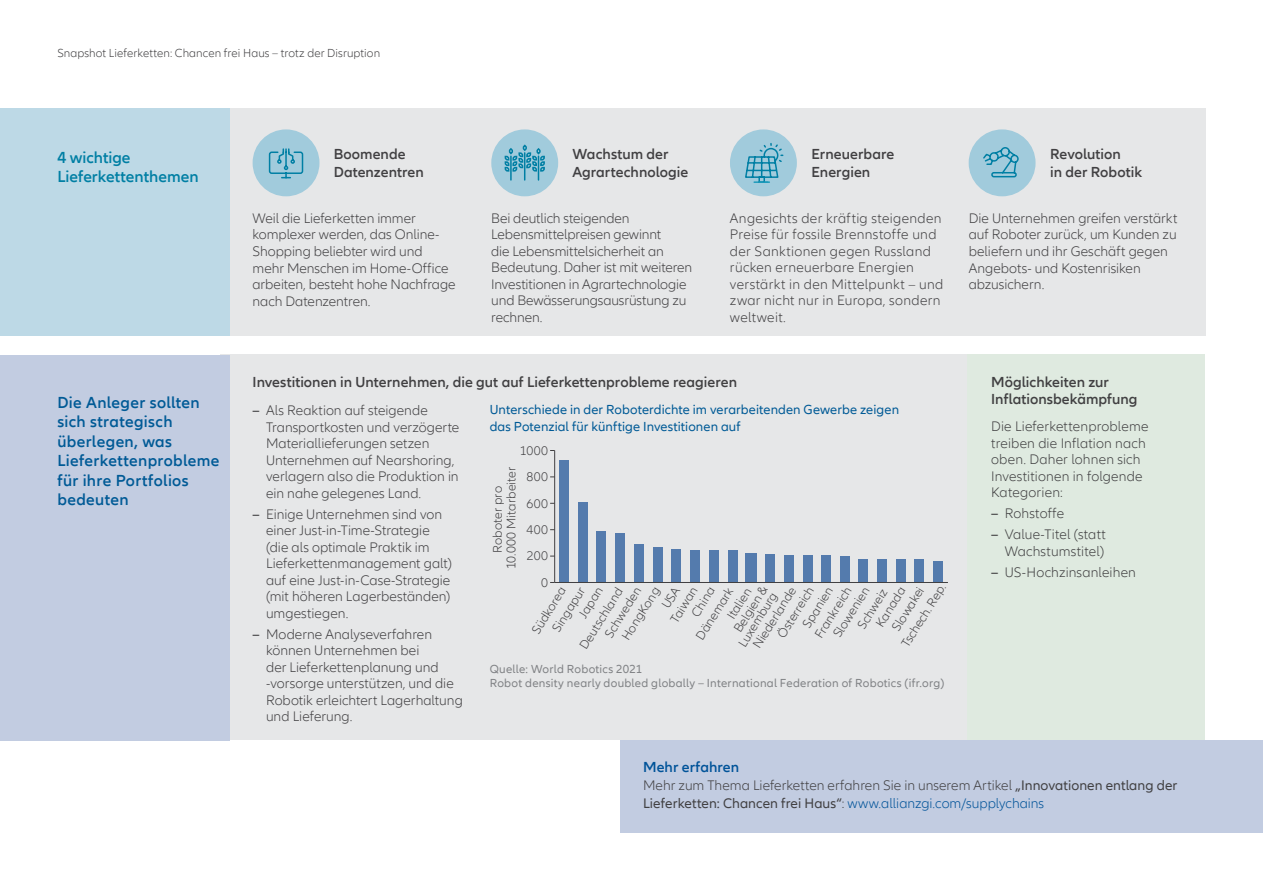
<style>
.page{position:relative;width:1263px;height:893px;background:#fff}
.page>*{position:absolute;margin:0;border:0;box-sizing:border-box;transform-origin:0 0}
.t1{font:600 16.5px/19.5px "Allianz Neo";letter-spacing:.02em;color:#005a96}
.t2{font:600 16.5px/19.5px "Allianz Neo";color:#007fa4}
.t3{font:600 15px/17.2px "Allianz Neo";letter-spacing:.005em;color:#414042}
.t4{font:600 15px "Allianz Neo";letter-spacing:.005em;color:#005399}
.t5{font:300 14.25px/16.5px "Allianz Neo";color:#414042}
.t6{font:300 14.25px/16.5px "Allianz Neo";letter-spacing:.02em;color:#414042}
.t7{font:13.5px/16.5px "Allianz Neo";letter-spacing:.005em;color:#005a96}
.t8{font:300 12.9px/11.4px "Allianz Neo";letter-spacing:.005em;color:#414042;text-align:right}
.t9{font:12px/14.4px "Allianz Neo";letter-spacing:.02em;color:#808285}
.t10{font:300 12px "Allianz Neo";letter-spacing:.005em;color:#414042}
.s1{font-weight:600}
.s2{font-weight:400}
.s3{color:#005399}
</style>
<div class="page">
<div style="left:620px;top:740px;width:643px;height:93px;background:#c2cce1"></div>
<div style="left:963px;top:355px;width:242px;height:385px;background:#dfeae0"></div>
<div style="left:220px;top:355px;width:747px;height:385px;background:#e6e7e8"></div>
<div style="left:0;top:355px;width:230px;height:385px;background:#c2cce1"></div>
<div style="left:559px;top:460px;width:10px;height:122px;background:#547bad"></div>
<div style="left:578px;top:502px;width:10px;height:80px;background:#547bad"></div>
<div style="left:596px;top:531px;width:10px;height:51px;background:#547bad"></div>
<div style="left:615px;top:533px;width:10px;height:49px;background:#547bad"></div>
<div style="left:634px;top:544px;width:10px;height:38px;background:#547bad"></div>
<div style="left:653px;top:547px;width:10px;height:35px;background:#547bad"></div>
<div style="left:671px;top:549px;width:10px;height:33px;background:#547bad"></div>
<div style="left:690px;top:550px;width:10px;height:32px;background:#547bad"></div>
<div style="left:709px;top:550px;width:10px;height:32px;background:#547bad"></div>
<div style="left:728px;top:550px;width:10px;height:32px;background:#547bad"></div>
<div style="left:746px;top:553px;width:11px;height:29px;background:#547bad"></div>
<div style="left:765px;top:554px;width:10px;height:28px;background:#547bad"></div>
<div style="left:784px;top:555px;width:10px;height:27px;background:#547bad"></div>
<div style="left:802px;top:555px;width:10px;height:27px;background:#547bad"></div>
<div style="left:821px;top:555px;width:10px;height:27px;background:#547bad"></div>
<div style="left:839px;top:556px;width:10px;height:26px;background:#547bad"></div>
<div style="left:858px;top:559px;width:10px;height:23px;background:#547bad"></div>
<div style="left:877px;top:559px;width:10px;height:23px;background:#547bad"></div>
<div style="left:896px;top:559px;width:10px;height:23px;background:#547bad"></div>
<div style="left:914px;top:559px;width:10px;height:23px;background:#547bad"></div>
<div style="left:933px;top:561px;width:10px;height:21px;background:#547bad"></div>
<hr style="left:555px;top:582px;width:393px;height:1px;background:#414042">
<hr style="left:554px;top:450px;width:1px;height:132px;background:#414042">
<div style="left:0;top:108px;width:1205px;height:228px;background:#e6e7e8"></div>
<div style="left:0;top:108px;width:230px;height:228px;background:#bdd9e6"></div>
<div style="left:731px;top:130px;width:65px;height:66px;background:#a1cbdc;border-radius:50%"></div>
<div style="left:730px;top:129px;width:67px;height:67px;border:2px solid #a1cbdc;border-radius:50%"></div>
<svg style="left:745px;top:143px;width:39px;height:40px"></svg>
<div style="left:253px;top:129px;width:66px;height:67px;background:#a1cbdc;border:2px solid #a1cbdc;border-radius:50%"></div>
<svg style="left:268px;top:148px;width:36px;height:31px"></svg>
<div style="left:491px;top:129px;width:67px;height:67px;background:#a1cbdc;border:2px solid #a1cbdc;border-radius:50%"></div>
<svg style="left:504px;top:144px;width:41px;height:36px"></svg>
<div style="left:969px;top:129px;width:66px;height:67px;background:#a1cbdc;border:2px solid #a1cbdc;border-radius:50%"></div>
<svg style="left:983px;top:147px;width:36px;height:31px"></svg>
<p class="t10" style="left:57px;top:46px;width:324px">Snapshot Lieferketten: Chancen frei Haus – trotz der Disruption</p>
<p class="t2" style="left:57px;top:148px;width:143px">4 wichtige<br>Lieferkettenthemen</p>
<p class="t3" style="left:334px;top:146px;width:92px">Boomende<br>Datenzentren</p>
<p class="t3" style="left:572px;top:146px;width:117px">Wachstum der<br>Agrartechnologie</p>
<p class="t3" style="left:811px;top:146px;width:84px">Erneuerbare<br>Energien</p>
<p class="t3" style="left:1050px;top:146px;width:93px">Revolution<br>in der Robotik</p>
<p class="t5" style="left:253px;top:210px;width:205px">Weil die Lieferketten immer komplexer werden, das Online-<br>Shopping beliebter wird und mehr Menschen im Home-Office arbeiten, besteht hohe Nachfrage nach Datenzentren.</p>
<p class="t6" style="left:730px;top:210px;width:215px">Angesichts der kräftig steigenden<br>Preise für fossile Brennstoffe und der Sanktionen gegen Russland rücken erneuerbare Energien verstärkt in den Mittelpunkt – und zwar nicht nur in Europa, sondern weltweit.</p>
<p class="t5" style="left:491px;top:210px;width:203px">Bei deutlich steigenden<br>Lebensmittelpreisen gewinnt<br>die Lebensmittelsicherheit an<br>Bedeutung. Daher ist mit weiteren<br>Investitionen in Agrartechnologie und Bewässerungsausrüstung zu rechnen.</p>
<p class="t5" style="left:969px;top:210px;width:210px">Die Unternehmen greifen verstärkt auf Roboter zurück, um Kunden zu beliefern und ihr Geschäft gegen<br>Angebots- und Kostenrisiken abzusichern.</p>
<p class="t3" style="left:253px;top:374px;width:486px">Investitionen in Unternehmen, die gut auf Lieferkettenprobleme reagieren</p>
<p class="t5" style="left:266px;top:402px;width:195px;text-indent:-13px"><span class="s1">–</span> Als Reaktion auf steigende<br>Transportkosten und verzögerte<br>Materiallieferungen setzen<br>Unternehmen auf Nearshoring, verlagern also die Produktion in ein nahe gelegenes Land.</p>
<p class="t5" style="left:266px;top:506px;width:187px;text-indent:-13px"><span class="s1">–</span> Einige Unternehmen sind von einer Just-in-Time-Strategie (die als optimale Praktik im<br>Lieferkettenmanagement galt) auf eine Just-in-Case-Strategie (mit höheren Lagerbeständen) umgestiegen.</p>
<p class="t5" style="left:266px;top:626px;width:198px;text-indent:-13px"><span class="s1">–</span> Moderne Analyseverfahren können Unternehmen bei<br>der Lieferkettenplanung und -vorsorge unterstützen, und die<br>Robotik erleichtert Lagerhaltung und Lieferung.</p>
<p class="t1" style="left:57px;top:393px;width:163px">Die Anleger sollten sich strategisch überlegen, was<br>Lieferkettenprobleme für ihre Portfolios bedeuten</p>
<p class="t7" style="left:490px;top:402px;width:411px">Unterschiede in der Roboterdichte im verarbeitenden Gewerbe zeigen das Potenzial für künftige Investitionen auf</p>
<p class="t8" style="left:520px;top:445px;width:30px">1000</p>
<p class="t8" style="left:491px;top:569px;width:104px;line-height:13.6px;text-align:center;rotate:-90deg">Roboter pro<br>10.000 Mitarbeiter</p>
<p class="t8" style="left:526px;top:472px;width:23px">800</p>
<p class="t8" style="left:527px;top:498px;width:23px">600</p>
<p class="t8" style="left:526px;top:524px;width:23px">400</p>
<p class="t8" style="left:527px;top:551px;width:23px">200</p>
<p class="t8" style="left:541px;top:577px;width:8px">0</p>
<p class="t8" style="left:620px;top:636px;width:62px;rotate:-58deg">HongKong</p>
<p class="t8" style="left:727px;top:636px;width:63px;rotate:-58deg">Belgien &amp;<br>Luxemburg</p>
<p class="t8" style="left:694px;top:636px;width:60px;rotate:-58deg">Dänemark</p>
<p class="t8" style="left:751px;top:644px;width:71px;rotate:-58deg">Niederlande</p>
<p class="t8" style="left:776px;top:634px;width:59px;rotate:-58deg">Österreich</p>
<p class="t8" style="left:813px;top:634px;width:59px;rotate:-58deg">Frankreich</p>
<p class="t8" style="left:900px;top:643px;width:74px;rotate:-58deg">Tschech. Rep.</p>
<p class="t8" style="left:890px;top:627px;width:51px;rotate:-58deg">Slowakei</p>
<p class="t8" style="left:578px;top:645px;width:72px;rotate:-58deg">Deutschland</p>
<p class="t8" style="left:551px;top:628px;width:52px;rotate:-58deg">Singapur</p>
<p class="t8" style="left:669px;top:619px;width:41px;rotate:-58deg">Taiwan</p>
<p class="t8" style="left:603px;top:634px;width:59px;rotate:-58deg">Schweden</p>
<p class="t8" style="left:577px;top:614px;width:35px;rotate:-58deg">Japan</p>
<p class="t8" style="left:832px;top:633px;width:58px;rotate:-58deg">Slowenien</p>
<p class="t8" style="left:801px;top:624px;width:47px;rotate:-58deg">Spanien</p>
<p class="t8" style="left:690px;top:613px;width:34px;rotate:-58deg">China</p>
<p class="t8" style="left:874px;top:623px;width:46px;rotate:-58deg">Kanada</p>
<p class="t8" style="left:530px;top:630px;width:55px;rotate:-58deg">Südkorea</p>
<p class="t8" style="left:726px;top:615px;width:36px;rotate:-58deg">Italien</p>
<p class="t8" style="left:856px;top:624px;width:46px;rotate:-58deg">Schweiz</p>
<p class="t9" style="left:490px;top:662px;width:456px">Quelle: World Robotics 2021<br>Robot density nearly doubled globally – International Federation of Robotics (ifr.org)</p>
<p class="t3" style="left:991px;top:374px;width:148px">Möglichkeiten zur<br>Inflationsbekämpfung</p>
<p class="t5" style="left:991px;top:419px;width:159px">Die Lieferkettenprobleme treiben die Inflation nach oben. Daher lohnen sich<br>Investitionen in folgende<br>Kategorien:</p>
<p class="t5" style="left:991px;top:506px;width:74px"><span class="s1">–</span> Rohstoffe</p>
<p class="t5" style="left:991px;top:527px;width:116px;text-align:right"><span class="s1">–</span> Value-Titel (statt<br>Wachstumstitel)</p>
<p class="t5" style="left:991px;top:564px;width:146px"><span class="s1">–</span> US-Hochzinsanleihen</p>
<p class="t4" style="left:643px;top:758px;width:98px">Mehr erfahren</p>
<p class="t5" style="left:643px;top:777px;width:536px;line-height:18px">Mehr zum Thema Lieferketten erfahren Sie in unserem Artikel <span class="s2">„Innovationen entlang der<br>Lieferketten: Chancen frei Haus“</span>: <span class="s3">www.allianzgi.com/supplychains</span></p>
</div>
